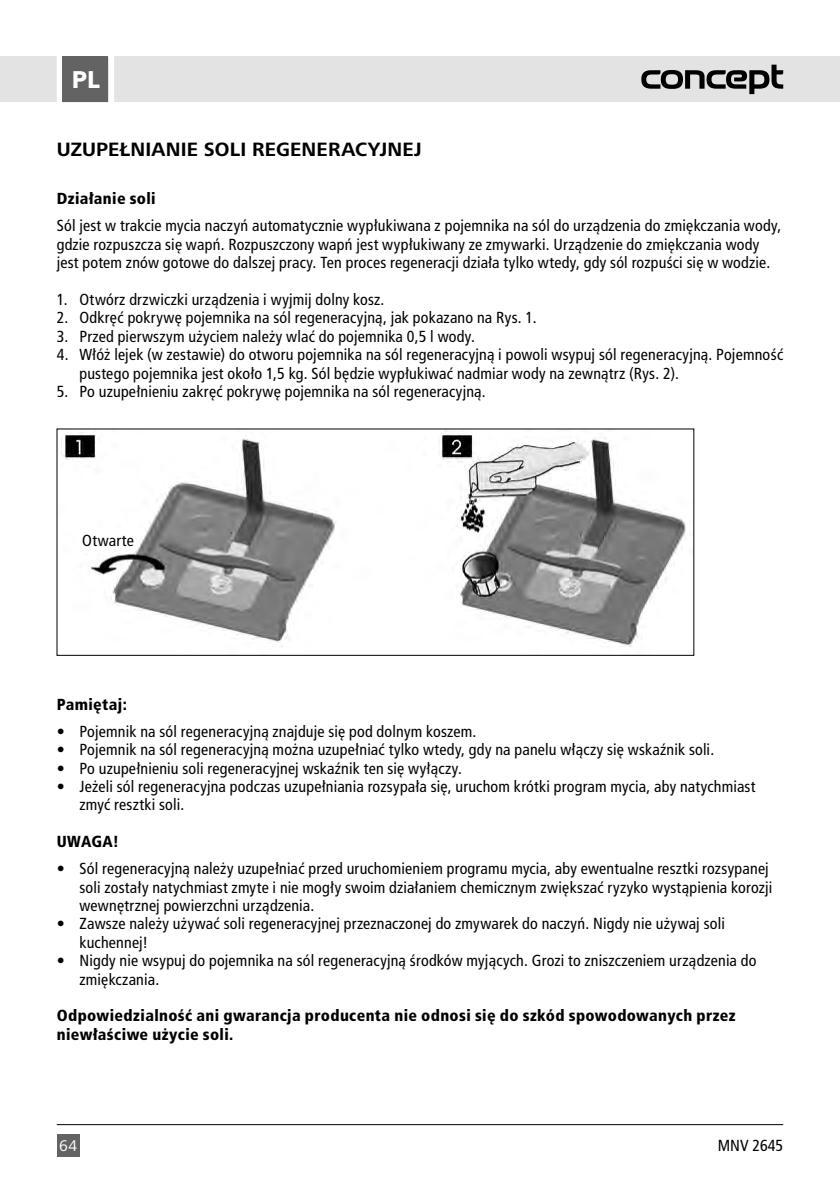
<style>
.page{position:relative;width:840px;height:1191px;background:#fff}
.page>*{position:absolute;margin:0;border:0;box-sizing:border-box;transform-origin:0 0}
.t1{font:700 24px "Avenir Next";color:#fff}
.t2{font:700 20px "Frutiger Next LTW1 G";letter-spacing:.01em;color:#000}
.t3{font:condensed 16px/18.4px "Frutiger CE";letter-spacing:.01em;color:#000}
.t4{font:900 condensed 16px/18.4px "Frutiger CE";letter-spacing:.025em;color:#000}
.t5{font:16px "Frutiger Next LTW1 G";color:#fff}
</style>
<div class="page">
<div style="left:0;top:57px;width:839px;height:45px;background:#e3e3e3"></div>
<div style="left:57px;top:1134px;width:22px;height:23px;background:#646363"></div>
<hr style="left:57px;top:1124px;width:725px;height:1px;background:#000">
<svg style="left:641px;top:65px;width:141px;height:29px"></svg>
<svg style="left:54px;top:56px;width:63px;height:47px"></svg>
<div style="left:63px;top:57px;width:45px;height:45px;background:#646363"></div>
<img style="left:61px;top:431px;width:625px;height:216px">
<div style="left:77px;top:528px;width:59px;height:23px;background:#fff"></div>
<h1 class="t1" style="left:68px;top:59px;width:33px">CZ</h1>
<h1 class="t1" style="left:72px;top:59px;width:29px">PL</h1>
<p class="t2" style="left:57px;top:138px;width:366px">UZUPEŁNIANIE SOLI REGENERACYJNEJ</p>
<p class="t4" style="left:57px;top:190px;width:100px">Działanie soli</p>
<p class="t3" style="left:57px;top:217px;width:725px">Sól jest w trakcie mycia naczyń automatycznie wypłukiwana z pojemnika na sól do urządzenia do zmiękczania wody, gdzie rozpuszcza się wapń. Rozpuszczony wapń jest wypłukiwany ze zmywarki. Urządzenie do zmiękczania wody jest potem znów gotowe do dalszej pracy. Ten proces regeneracji działa tylko wtedy, gdy sól rozpuści się w wodzie.</p>
<p class="t3" style="left:57px;top:290px;width:329px">1. Otwórz drzwiczki urządzenia i wyjmij dolny kosz.</p>
<p class="t3" style="left:57px;top:309px;width:481px">2. Odkręć pokrywę pojemnika na sól regeneracyjną, jak pokazano na Rys. 1.</p>
<p class="t3" style="left:57px;top:327px;width:419px">3. Przed pierwszym użyciem należy wlać do pojemnika 0,5 l wody.</p>
<p class="t3" style="left:79px;top:345px;width:705px;text-indent:-23px">4. Włóż lejek (w zestawie) do otworu pojemnika na sól regeneracyjną i powoli wsypuj sól regeneracyjną. Pojemność pustego pojemnika jest około 1,5 kg. Sól będzie wypłukiwać nadmiar wody na zewnątrz (Rys. 2).</p>
<p class="t3" style="left:57px;top:382px;width:430px">5. Po uzupełnieniu zakręć pokrywę pojemnika na sól regeneracyjną.</p>
<p class="t3" style="left:82px;top:532px;width:53px">Otwarte</p>
<p class="t4" style="left:57px;top:695px;width:72px">Pamiętaj:</p>
<p class="t3" style="left:57px;top:722px;width:421px">• Pojemnik na sól regeneracyjną znajduje się pod dolnym koszem.</p>
<p class="t3" style="left:57px;top:740px;width:658px">• Pojemnik na sól regeneracyjną można uzupełniać tylko wtedy, gdy na panelu włączy się wskaźnik soli.</p>
<p class="t3" style="left:57px;top:759px;width:406px">• Po uzupełnieniu soli regeneracyjnej wskaźnik ten się wyłączy.</p>
<p class="t3" style="left:79px;top:777px;width:677px;text-indent:-23px">• Jeżeli sól regeneracyjna podczas uzupełniania rozsypała się, uruchom krótki program mycia, aby natychmiast zmyć resztki soli.</p>
<p class="t4" style="left:57px;top:832px;width:64px">UWAGA!</p>
<p class="t3" style="left:79px;top:859px;width:694px;text-indent:-23px">• Sól regeneracyjną należy uzupełniać przed uruchomieniem programu mycia, aby ewentualne resztki rozsypanej soli zostały natychmiast zmyte i nie mogły swoim działaniem chemicznym zwiększać ryzyko wystąpienia korozji wewnętrznej powierzchni urządzenia.</p>
<p class="t3" style="left:79px;top:914px;width:646px;text-indent:-23px">• Zawsze należy używać soli regeneracyjnej przeznaczonej do zmywarek do naczyń. Nigdy nie używaj soli kuchennej!</p>
<p class="t3" style="left:79px;top:951px;width:678px;text-indent:-23px">• Nigdy nie wsypuj do pojemnika na sól regeneracyjną środków myjących. Grozi to zniszczeniem urządzenia do zmiękczania.</p>
<p class="t4" style="left:57px;top:1006px;width:680px">Odpowiedzialność ani gwarancja producenta nie odnosi się do szkód spowodowanych przez niewłaściwe użycie soli.</p>
<p class="t5" style="left:59px;top:1137px;width:19px">64</p>
<p class="t3" style="left:717px;top:1136px;width:67px">MNV 2645</p>
</div>
